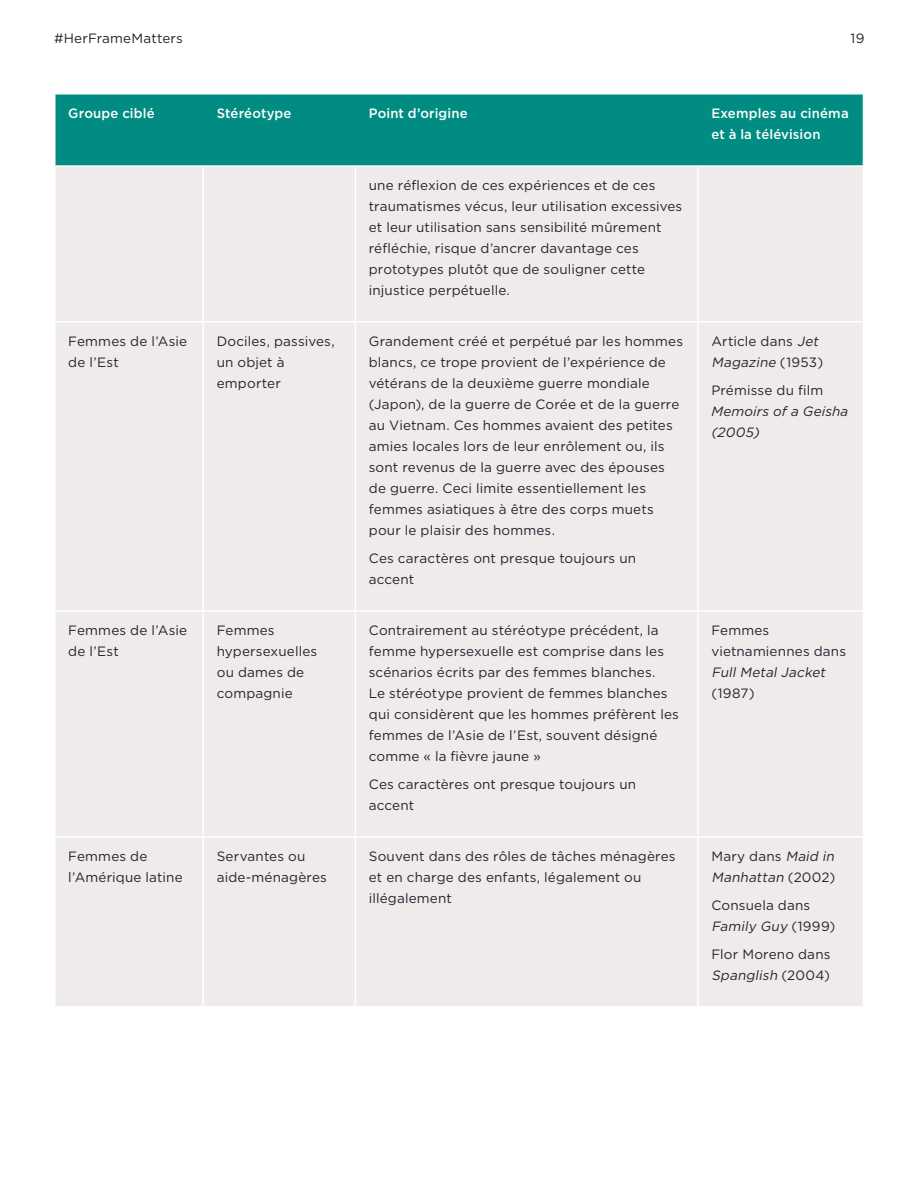
<style>
.page{position:relative;width:918px;height:1188px;background:#fff}
.page>*{position:absolute;margin:0;border:0;box-sizing:border-box;transform-origin:0 0}
.t1{font:13.5px/21px "Gotham";letter-spacing:.01em;color:#242330}
.t2{font:500 13.5px/21px "Gotham";letter-spacing:.01em;color:#fff}
.t3{font:italic 13.5px/21px "Gotham";color:#242330}
.t4{font:italic 13.5px/21px "Gotham";letter-spacing:.01em;color:#242330}
.s1{font-style:italic}
.s2{font-style:normal}
</style>
<div class="page">
<div style="left:56px;top:167px;width:807px;height:839px;background:#eeebea"></div>
<hr style="left:203px;top:166px;width:1px;height:155px;background:#fff">
<hr style="left:355px;top:166px;width:1px;height:155px;background:#fff">
<hr style="left:697px;top:166px;width:2px;height:155px;background:#fff">
<hr style="left:54px;top:321px;width:149px;height:2px;background:#fff">
<hr style="left:203px;top:321px;width:153px;height:2px;background:#fff">
<hr style="left:203px;top:323px;width:1px;height:287px;background:#fff">
<hr style="left:355px;top:323px;width:1px;height:287px;background:#fff">
<hr style="left:697px;top:323px;width:2px;height:287px;background:#fff">
<hr style="left:54px;top:610px;width:149px;height:2px;background:#fff">
<hr style="left:203px;top:610px;width:152px;height:2px;background:#fff">
<hr style="left:203px;top:612px;width:1px;height:224px;background:#fff">
<hr style="left:355px;top:610px;width:343px;height:2px;background:#fff">
<hr style="left:355px;top:612px;width:1px;height:224px;background:#fff">
<hr style="left:698px;top:610px;width:166px;height:2px;background:#fff">
<hr style="left:697px;top:612px;width:2px;height:224px;background:#fff">
<hr style="left:54px;top:836px;width:149px;height:2px;background:#fff">
<hr style="left:203px;top:836px;width:152px;height:2px;background:#fff">
<hr style="left:203px;top:838px;width:1px;height:168px;background:#fff">
<hr style="left:355px;top:836px;width:343px;height:2px;background:#fff">
<hr style="left:355px;top:838px;width:1px;height:168px;background:#fff">
<hr style="left:698px;top:836px;width:166px;height:2px;background:#fff">
<hr style="left:697px;top:838px;width:2px;height:168px;background:#fff">
<hr style="left:356px;top:321px;width:342px;height:2px;background:#fff">
<hr style="left:698px;top:321px;width:165px;height:2px;background:#fff">
<div style="left:56px;top:94px;width:807px;height:71px;background:#008c82"></div>
<hr style="left:697px;top:94px;width:2px;height:71px;background:#008c82">
<hr style="left:203px;top:94px;width:1px;height:71px;background:#008c82">
<hr style="left:355px;top:94px;width:1px;height:71px;background:#008c82">
<p class="t1" style="left:54px;top:28px;width:131px">#HerFrameMatters</p>
<p class="t1" style="left:851px;top:28px;width:15px">19</p>
<p class="t2" style="left:68px;top:103px;width:88px">Groupe ciblé</p>
<p class="t2" style="left:217px;top:103px;width:76px">Stéréotype</p>
<p class="t2" style="left:369px;top:103px;width:100px">Point d’origine</p>
<p class="t2" style="left:711px;top:103px;width:139px">Exemples au cinéma et à la télévision</p>
<p class="t1" style="left:369px;top:174px;width:315px">une réflexion de ces expériences et de ces traumatismes vécus, leur utilisation excessives et leur utilisation sans sensibilité mûrement réfléchie, risque d’ancrer davantage ces prototypes plutôt que de souligner cette injustice perpétuelle.</p>
<p class="t1" style="left:68px;top:331px;width:121px">Femmes de l’Asie de l’Est</p>
<p class="t1" style="left:217px;top:331px;width:119px">Dociles, passives, un objet à emporter</p>
<p class="t1" style="left:369px;top:331px;width:316px">Grandement créé et perpétué par les hommes blancs, ce trope provient de l’expérience de vétérans de la deuxième guerre mondiale (Japon), de la guerre de Corée et de la guerre au Vietnam. Ces hommes avaient des petites amies locales lors de leur enrôlement ou, ils sont revenus de la guerre avec des épouses de guerre. Ceci limite essentiellement les femmes asiatiques à être des corps muets pour le plaisir des hommes.</p>
<p class="t1" style="left:369px;top:547px;width:269px">Ces caractères ont presque toujours un accent</p>
<p class="t1" style="left:68px;top:620px;width:121px">Femmes de l’Asie de l’Est</p>
<p class="t1" style="left:217px;top:620px;width:102px">Femmes hypersexuelles ou dames de compagnie</p>
<p class="t1" style="left:369px;top:620px;width:312px">Contrairement au stéréotype précédent, la femme hypersexuelle est comprise dans les scénarios écrits par des femmes blanches.<br>Le stéréotype provient de femmes blanches qui considèrent que les hommes préfèrent les femmes de l’Asie de l’Est, souvent désigné comme « la fièvre jaune »</p>
<p class="t1" style="left:369px;top:773px;width:269px">Ces caractères ont presque toujours un accent</p>
<p class="t1" style="left:711px;top:331px;width:113px">Article dans <span class="s1">Jet<br>Magazine</span> ( 1 9 5 3 )</p>
<p class="t1" style="left:711px;top:379px;width:113px">Prémisse du film</p>
<p class="t4" style="left:711px;top:400px;width:139px">Memoirs of a Geisha (2005)</p>
<p class="t1" style="left:711px;top:620px;width:136px">Femmes vietnamiennes dans</p>
<p class="t3" style="left:711px;top:662px;width:118px">Full Metal Jacket</p>
<p class="t1" style="left:711px;top:683px;width:45px">(1987)</p>
<p class="t1" style="left:68px;top:846px;width:116px">Femmes de l’Amérique latine</p>
<p class="t1" style="left:217px;top:846px;width:112px">Servantes ou aide-ménagères</p>
<p class="t1" style="left:369px;top:846px;width:308px">Souvent dans des rôles de tâches ménagères et en charge des enfants, légalement ou illégalement</p>
<p class="t3" style="left:711px;top:846px;width:127px"><span class="s2">Mary dans</span> Maid in<br>Manhattan <span class="s2">(2 0 02)</span></p>
<p class="t1" style="left:711px;top:894px;width:125px">Consuela dans<br><span class="s1">Family Guy</span> ( 1 9 9 9)</p>
<p class="t1" style="left:711px;top:943px;width:121px">Flor Moreno dans<br><span class="s1">Spanglish</span> (2 0 0 4)</p>
</div>
